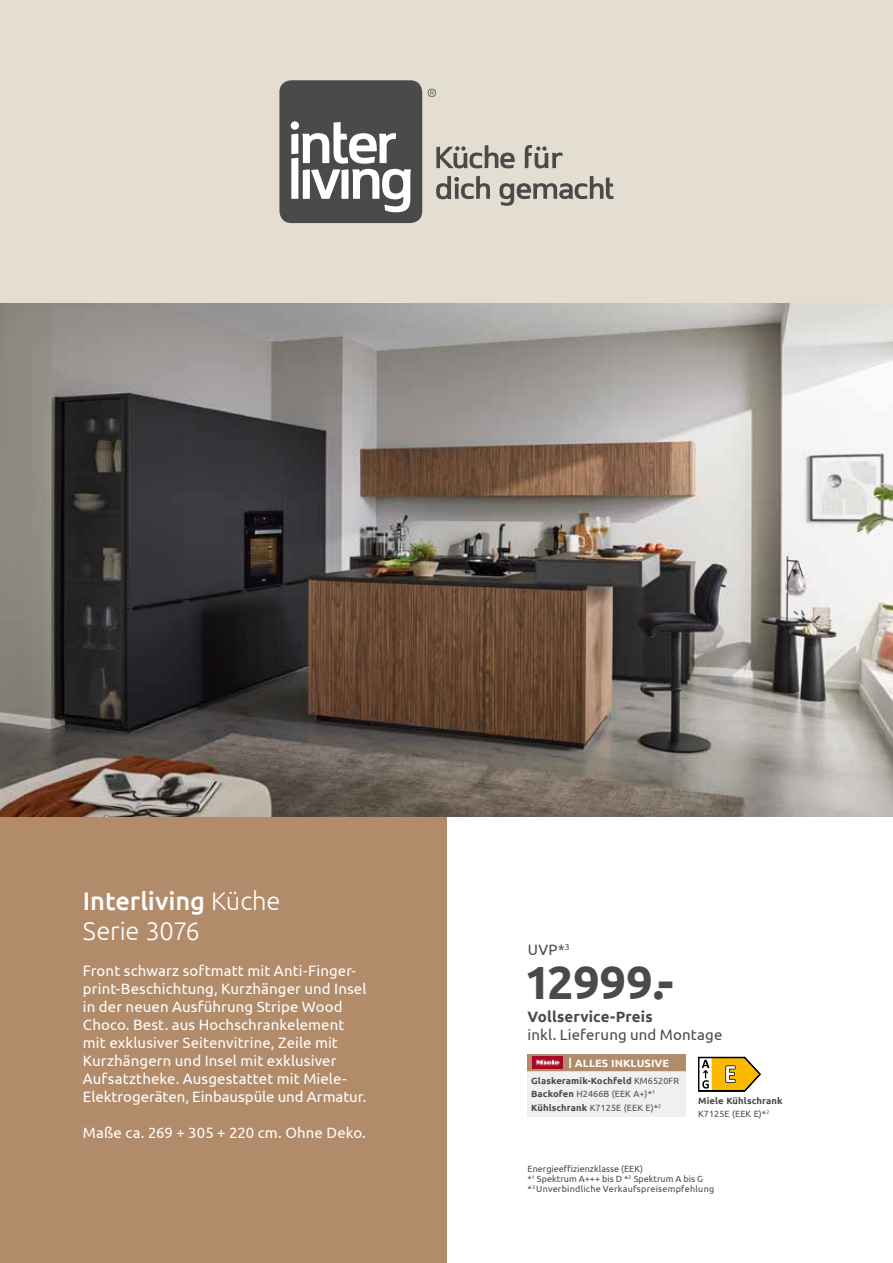
<style>
.page{position:relative;width:893px;height:1263px;background:#fff}
.page>*{position:absolute;margin:0;border:0;box-sizing:border-box;transform-origin:0 0}
.t1{font:700 46.5px "Ubuntu";color:#4a4a49}
.t2{font:300 25.5px/30.6px "Ubuntu";letter-spacing:-.01em;color:#fff}
.t3{font:15px/18px "Ubuntu";letter-spacing:.005em;color:#fff}
.t4{font:15px "Ubuntu";letter-spacing:.01em;color:#4a4a49}
.t5{font:700 15px "Ubuntu";letter-spacing:.01em;color:#4a4a49}
.t6{font:700 10.5px "Ubuntu";color:#fff;scale:1.05 1}
.t7{font:700 9px/13.5px "Ubuntu";letter-spacing:.01em;color:#4a4a49;scale:1.05 1}
.t8{font:9px/9.9px "Ubuntu";color:#4a4a49}
.s1{font-weight:500}
.s2{font-weight:400}
</style>
<div class="page">
<div style="left:0;top:0;width:893px;height:816px;background:#e4ddd1"></div>
<div style="left:0;top:816px;width:446px;height:447px;background:#b18b6a"></div>
<div style="left:279px;top:80px;width:143px;height:143px;background:#4a4a49;border-radius:12px"></div>
<svg style="left:291px;top:121px;width:120px;height:91px"></svg>
<svg style="left:428px;top:89px;width:8px;height:8px"></svg>
<svg style="left:436px;top:145px;width:177px;height:61px"></svg>
<img style="left:0;top:303px;width:893px;height:513px">
<svg style="left:698px;top:1057px;width:63px;height:34px"></svg>
<div style="left:528px;top:1054px;width:158px;height:17px;background:#b18b6a"></div>
<div style="left:528px;top:1071px;width:158px;height:46px;background:#ededed"></div>
<img style="left:533px;top:1057px;width:30px;height:11px">
<h2 class="t2" style="left:83px;top:884px;width:199px"><span class="s1">Interliving</span> Küche<br>Serie 3076</h2>
<p class="t3" style="left:83px;top:961px;width:285px">Front schwarz softmatt mit Anti-Finger&shy;print-Beschichtung, Kurzhänger und Insel in der neuen Ausführung Stripe Wood Choco. Best. aus Hochschrankelement mit exklusiver Seitenvitrine, Zeile mit Kurzhängern und Insel mit exklusiver Aufsatztheke. Ausgestattet mit Miele-Elektrogeräten, Einbauspüle und Armatur.</p>
<p class="t3" style="left:83px;top:1123px;width:285px">Maße ca. 269 + 305 + 220 cm. Ohne Deko.</p>
<p class="t4" style="left:528px;top:940px;width:43px">UVP*<sup>3</sup></p>
<h1 class="t1" style="left:524px;top:954px;width:151px">12999.-</h1>
<p class="t5" style="left:528px;top:1007px;width:127px">Vollservice-Preis</p>
<p class="t4" style="left:528px;top:1025px;width:196px">inkl. Lieferung und Montage</p>
<p class="t6" style="left:568px;top:1056px;width:97px">| ALLES INKLUSIVE</p>
<p class="t7" style="left:531px;top:1074px;width:142px">Glaskeramik-Kochfeld <span class="s2">KM6520FR<br></span>Backofen <span class="s2">H2466B (EEK A+)*</span><sup>1<br></sup>Kühlschrank <span class="s2">K7125E (EEK E)*</span><sup>2</sup></p>
<p class="t7" style="left:698px;top:1094px;width:82px">Miele Kühlschrank<br><span class="s2">K7125E (EEK E)*</span><sup>2</sup></p>
<p class="t8" style="left:528px;top:1164px;width:188px">Energieeffizienzklasse (EEK)<br>*<sup>1</sup> Spektrum A+++ bis D *<sup>2</sup> Spektrum A bis G<br>*<sup>3</sup> Unverbindliche Verkaufspreisempfehlung</p>
</div>
